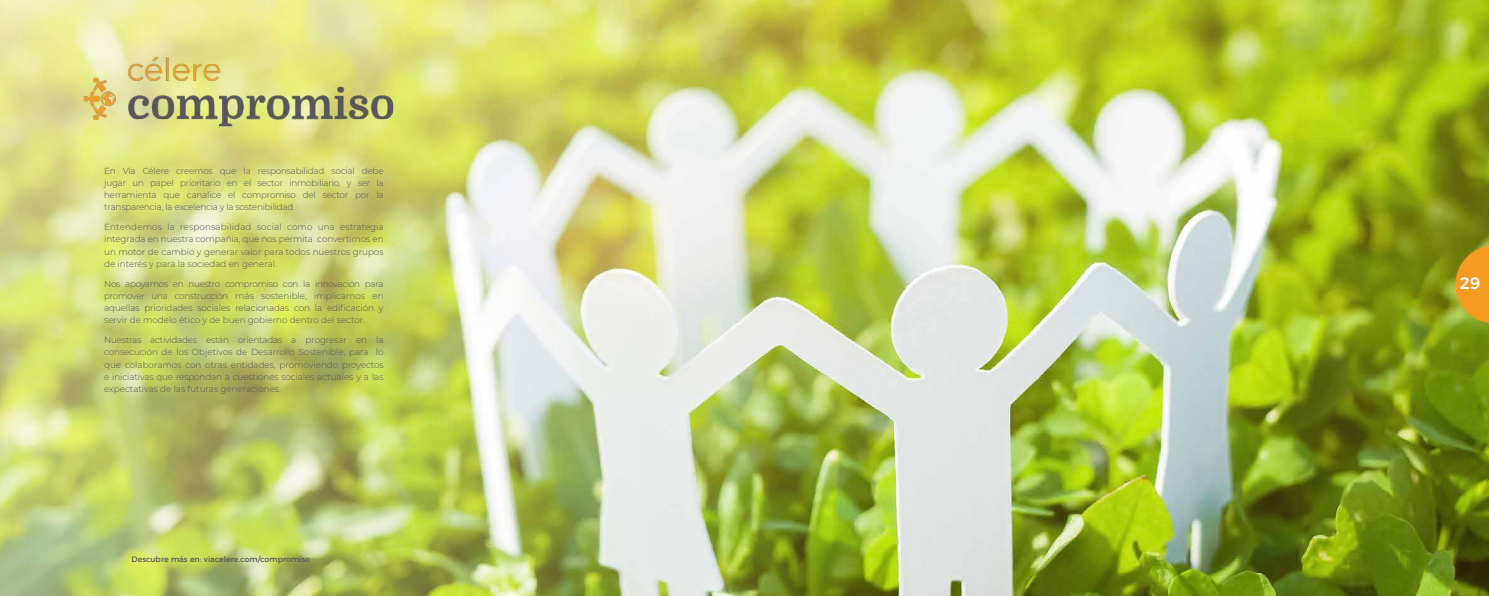
<style>
.page{position:relative;width:1489px;height:596px;background:#fff}
.page>*{position:absolute;margin:0;border:0;box-sizing:border-box;transform-origin:0 0}
.t1{font:500 16.62px "Montserrat";color:#fff}
.t2{font:300 8.75px/12.2px "Montserrat";color:#55565a;text-align:justify}
.t3{font:7.88px "Montserrat";color:#55565a}
</style>
<div class="page">
<img style="left:903px;top:0;width:585px;height:595px">
<img style="left:0;top:0;width:903px;height:595px">
<img style="left:12px;top:0;width:439px;height:153px">
<svg style="left:1455px;top:245px;width:33px;height:78px;background:#d79a22"></svg>
<p class="t2" style="left:104px;top:164px;width:281px">En Vía Célere creemos que la responsabilidad social debe jugar un papel prioritario en el sector inmobiliario, y ser la herramienta que canalice el compromiso del sector por la transparencia, la excelencia y la sostenibilidad.</p>
<p class="t2" style="left:104px;top:220px;width:281px">Entendemos la responsabilidad social como una estrategia integrada en nuestra compañía, que nos permita convertirnos en un motor de cambio y generar valor para todos nuestros grupos de interés y para la sociedad en general.</p>
<p class="t2" style="left:104px;top:277px;width:281px">Nos apoyamos en nuestro compromiso con la innovación para promover una construcción más sostenible, implicarnos en aquellas prioridades sociales relacionadas con la edificación y servir de modelo ético y de buen gobierno dentro del sector.</p>
<p class="t2" style="left:104px;top:333px;width:281px">Nuestras actividades están orientadas a progresar en la consecución de los Objetivos de Desarrollo Sostenible, para lo que colaboramos con otras entidades, promoviendo proyectos e iniciativas que respondan a cuestiones sociales actuales y a las expectativas de las futuras generaciones.</p>
<p class="t3" style="left:132px;top:552px;width:180px">Descubre más en: viacelere.com/compromiso</p>
<h1 class="t1" style="left:1459px;top:270px;width:22px">29</h1>
</div>
